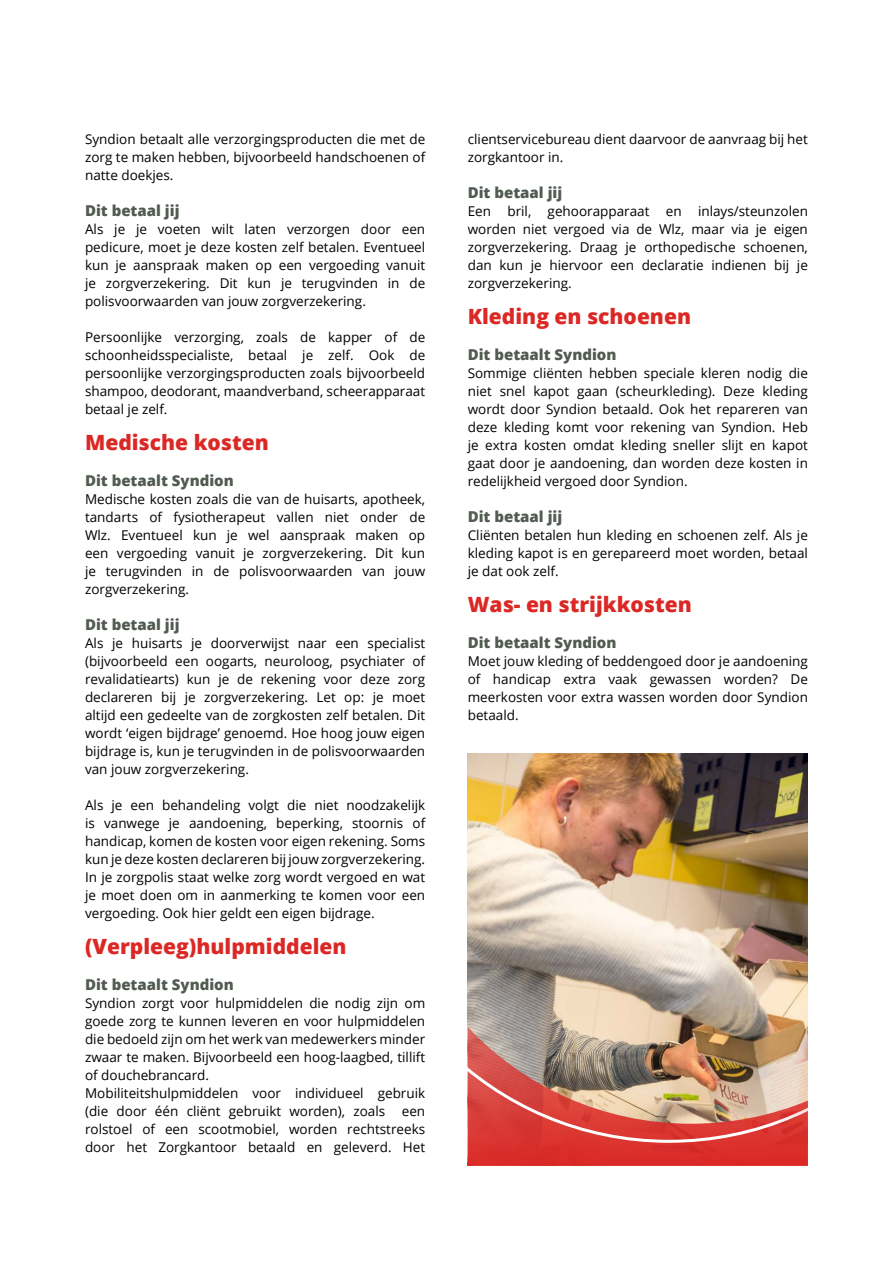
<style>
.page{position:relative;width:893px;height:1263px;background:#fff}
.page>*{position:absolute;margin:0;border:0;box-sizing:border-box;transform-origin:0 0}
.t1{font:800 21px "Open Sans";color:#db2825}
.t2{font:800 15px "Open Sans";color:#525b52}
.t3{font:13.5px/18px "Open Sans";color:#000;text-align:justify}
</style>
<div class="page">
<div style="left:468px;top:1143px;width:340px;height:23px;background:#da2d29"></div>
<img style="left:467px;top:753px;width:341px;height:390px">
<p class="t3" style="left:85px;top:130px;width:342px">Syndion betaalt alle verzorgingsproducten die met de zorg te maken hebben, bijvoorbeeld handschoenen of natte doekjes.</p>
<p class="t2" style="left:85px;top:199px;width:96px">Dit betaal jij</p>
<p class="t3" style="left:85px;top:220px;width:342px">Als je je voeten wilt laten verzorgen door een pedicure, moet je deze kosten zelf betalen. Eventueel kun je aanspraak maken op een vergoeding vanuit je zorgverzekering. Dit kun je terugvinden in de polisvoorwaarden van jouw zorgverzekering.</p>
<p class="t3" style="left:85px;top:328px;width:342px">Persoonlijke verzorging, zoals de kapper of de schoonheidsspecialiste, betaal je zelf. Ook de persoonlijke verzorgingsproducten zoals bijvoorbeeld shampoo, deodorant, maandverband, scheerapparaat betaal je zelf.</p>
<h1 class="t1" style="left:85px;top:426px;width:185px">Medische kosten</h1>
<p class="t2" style="left:85px;top:469px;width:150px">Dit betaalt Syndion</p>
<p class="t3" style="left:85px;top:490px;width:342px">Medische kosten zoals die van de huisarts, apotheek, tandarts of fysiotherapeut vallen niet onder de Wlz. Eventueel kun je wel aanspraak maken op een vergoeding vanuit je zorgverzekering. Dit kun je terugvinden in de polisvoorwaarden van jouw zorgverzekering.</p>
<p class="t2" style="left:85px;top:613px;width:96px">Dit betaal jij</p>
<p class="t3" style="left:85px;top:634px;width:342px">Als je huisarts je doorverwijst naar een specialist (bijvoorbeeld een oogarts, neuroloog, psychiater of revalidatiearts) kun je de rekening voor deze zorg declareren bij je zorgverzekering. Let op: je moet altijd een gedeelte van de zorgkosten zelf betalen. Dit wordt ‘eigen bijdrage’ genoemd. Hoe hoog jouw eigen bijdrage is, kun je terugvinden in de polisvoorwaarden van jouw zorgverzekering.</p>
<p class="t3" style="left:85px;top:796px;width:342px">Als je een behandeling volgt die niet noodzakelijk is vanwege je aandoening, beperking, stoornis of handicap, komen de kosten voor eigen rekening. Soms kun je deze kosten declareren bij jouw zorgverzekering.<br>In je zorgpolis staat welke zorg wordt vergoed en wat je moet doen om in aanmerking te komen voor een vergoeding. Ook hier geldt een eigen bijdrage.</p>
<h1 class="t1" style="left:85px;top:930px;width:263px">(Verpleeg)hulpmiddelen</h1>
<p class="t2" style="left:85px;top:973px;width:150px">Dit betaalt Syndion</p>
<p class="t3" style="left:85px;top:994px;width:342px;text-align:left">Syndion zorgt voor hulpmiddelen die nodig zijn om goede zorg te kunnen leveren en voor hulpmiddelen die bedoeld zijn om het werk van medewerkers minder zwaar te maken. Bijvoorbeeld een hoog-laagbed, tillift of douchebrancard.<br>Mobiliteitshulpmiddelen voor individueel gebruik (die door één cliënt gebruikt worden), zoals een rolstoel of een scootmobiel, worden rechtstreeks door het Zorgkantoor betaald en geleverd. Het</p>
<p class="t3" style="left:468px;top:130px;width:342px">clientservicebureau dient daarvoor de aanvraag bij het zorgkantoor in.</p>
<p class="t2" style="left:468px;top:181px;width:96px">Dit betaal jij</p>
<p class="t3" style="left:468px;top:202px;width:342px">Een bril, gehoorapparaat en inlays/steunzolen worden niet vergoed via de Wlz, maar via je eigen zorgverzekering. Draag je orthopedische schoenen, dan kun je hiervoor een declaratie indienen bij je zorgverzekering.</p>
<h1 class="t1" style="left:468px;top:300px;width:225px">Kleding en schoenen</h1>
<p class="t2" style="left:468px;top:343px;width:150px">Dit betaalt Syndion</p>
<p class="t3" style="left:468px;top:364px;width:342px">Sommige cliënten hebben speciale kleren nodig die niet snel kapot gaan (scheurkleding). Deze kleding wordt door Syndion betaald. Ook het repareren van deze kleding komt voor rekening van Syndion. Heb je extra kosten omdat kleding sneller slijt en kapot gaat door je aandoening, dan worden deze kosten in redelijkheid vergoed door Syndion.</p>
<p class="t2" style="left:468px;top:505px;width:96px">Dit betaal jij</p>
<p class="t3" style="left:468px;top:526px;width:342px">Cliënten betalen hun kleding en schoenen zelf. Als je kleding kapot is en gerepareerd moet worden, betaal je dat ook zelf.</p>
<h1 class="t1" style="left:468px;top:588px;width:226px">Was- en strijkkosten</h1>
<p class="t2" style="left:468px;top:631px;width:150px">Dit betaalt Syndion</p>
<p class="t3" style="left:468px;top:652px;width:342px">Moet jouw kleding of beddengoed door je aandoening of handicap extra vaak gewassen worden? De meerkosten voor extra wassen worden door Syndion betaald.</p>
</div>
